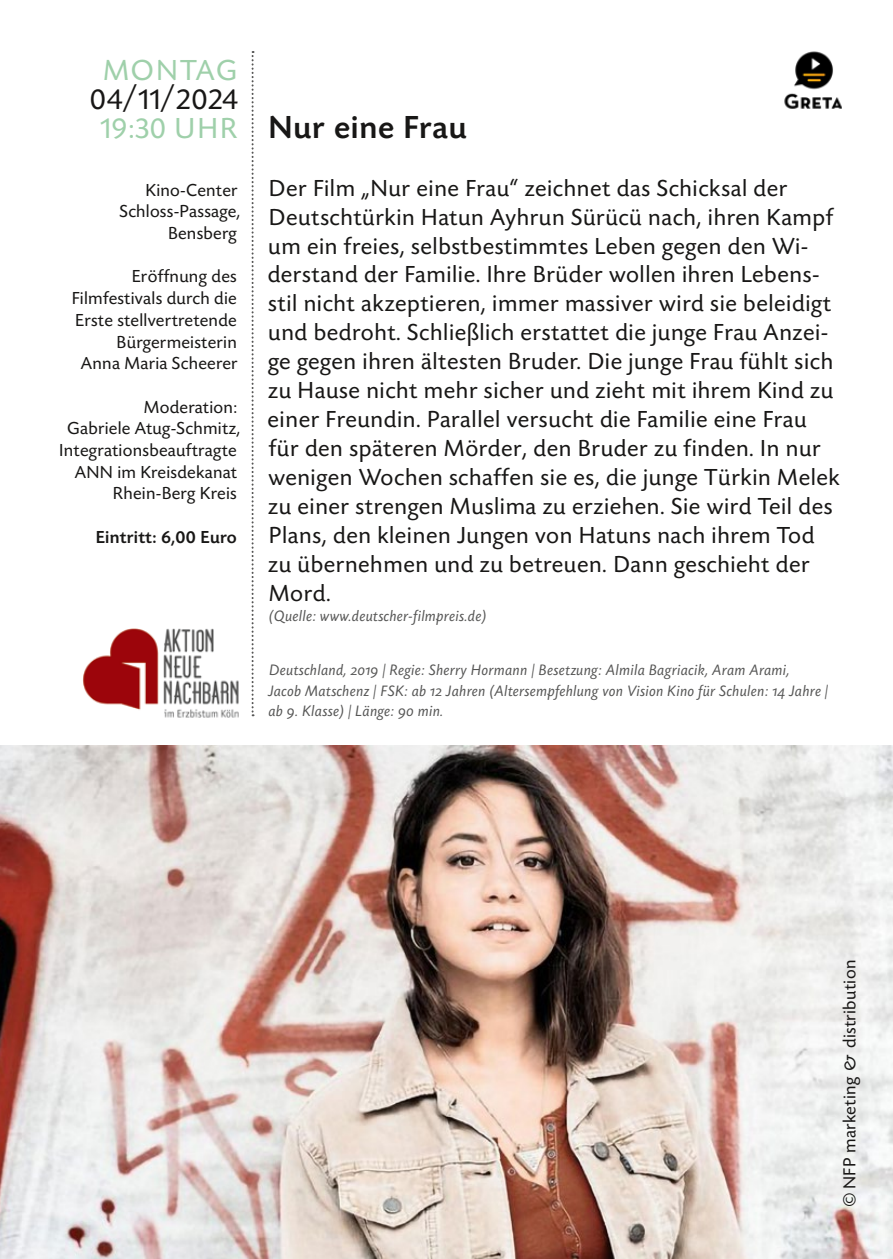
<style>
.page{position:relative;width:893px;height:1259px;background:#fff}
.page>*{position:absolute;margin:0;border:0;box-sizing:border-box;transform-origin:0 0}
.FL_Headline{font:500 33px "Today Sans Now Pro";letter-spacing:.025em;color:#181716}
.Kolumne_Headline{font:30px/28.8px "Today Sans Now Pro";letter-spacing:.025em;color:#9fd0aa;text-align:center}
.FL_TXT{font:24px/28.8px "Today Sans Now Pro";letter-spacing:.025em;color:#181716}
.Kolumne_Marginalie{font:18px/21.6px "Today Sans Now Pro";letter-spacing:.015em;color:#181716;text-align:right}
.Bildunterschrift{font:18px "Today Sans Now Pro";letter-spacing:.02em;color:#181716}
.Kolumne_Marginalie-2{font:500 18px "Today Sans Now Pro";letter-spacing:.015em;color:#181716}
.FL_Notiz{font:italic 15.6px/20.4px "Today Sans Now Pro";letter-spacing:.025em;color:#565655}
.s1{color:#181716}
</style>
<div class="page">
<svg style="left:252px;top:51px;width:2px;height:665px"></svg>
<img style="left:0;top:745px;width:893px;height:514px">
<img style="left:784px;top:51px;width:58px;height:58px">
<img style="left:83px;top:628px;width:155px;height:90px">
<p class="Kolumne_Headline" style="left:90px;top:56px;width:150px">MONTAG<br><span class="s1">04/11/2024<br></span>19:30 UHR</p>
<p class="Kolumne_Marginalie" style="left:120px;top:179px;width:122px">Kino-Center<br>Schloss-Passage,<br>Bensberg</p>
<p class="Kolumne_Marginalie" style="left:72px;top:266px;width:167px">Eröffnung des<br>Filmfestivals durch die<br>Erste stellvertretende<br>Bürgermeisterin<br>Anna Maria Scheerer</p>
<p class="Kolumne_Marginalie" style="left:59px;top:396px;width:183px">Moderation:<br>Gabriele Atug-Schmitz,<br>Integrationsbeauftragte<br>ANN im Kreisdekanat<br>Rhein-Berg Kreis</p>
<p class="Kolumne_Marginalie-2" style="left:96px;top:526px;width:142px">Eintritt: 6,00 Euro</p>
<p class="FL_Headline" style="left:268px;top:108px;width:200px">Nur eine Frau</p>
<p class="FL_TXT" style="left:268px;top:173px;width:574px">Der Film „Nur eine Frau“ zeichnet das Schicksal der Deutschtürkin Hatun Ayhrun Sürücü nach, ihren Kampf um ein freies, selbstbestimmtes Leben gegen den Wi&shy;derstand der Familie. Ihre Brüder wollen ihren Lebens&shy;stil nicht akzeptieren, immer massiver wird sie beleidigt und bedroht. Schließlich erstattet die junge Frau Anzei&shy;ge gegen ihren ältesten Bruder. Die junge Frau fühlt sich zu Hause nicht mehr sicher und zieht mit ihrem Kind zu einer Freundin. Parallel versucht die Familie eine Frau für den späteren Mörder, den Bruder zu finden. In nur wenigen Wochen schaffen sie es, die junge Türkin Melek zu einer strengen Muslima zu erziehen. Sie wird Teil des Plans, den kleinen Jungen von Hatuns nach ihrem Tod zu übernehmen und zu betreuen. Dann geschieht der Mord.</p>
<p class="FL_Notiz" style="left:269px;top:606px;width:219px">(Quelle: www.deutscher-filmpreis.de)</p>
<p class="FL_Notiz" style="left:268px;top:660px;width:562px">Deutschland, 2019 | Regie: Sherry Hormann | Besetzung: Almila Bagriacik, Aram Arami,<br>Jacob Matschenz | FSK: ab 12 Jahren (Altersempfehlung von Vision Kino für Schulen: 14 Jahre | ab 9. Klasse) | Länge: 90 min.</p>
<p class="Bildunterschrift" style="left:839px;top:1206px;width:248px;rotate:-90deg">© NFP marketing &amp; distribution</p>
</div>
